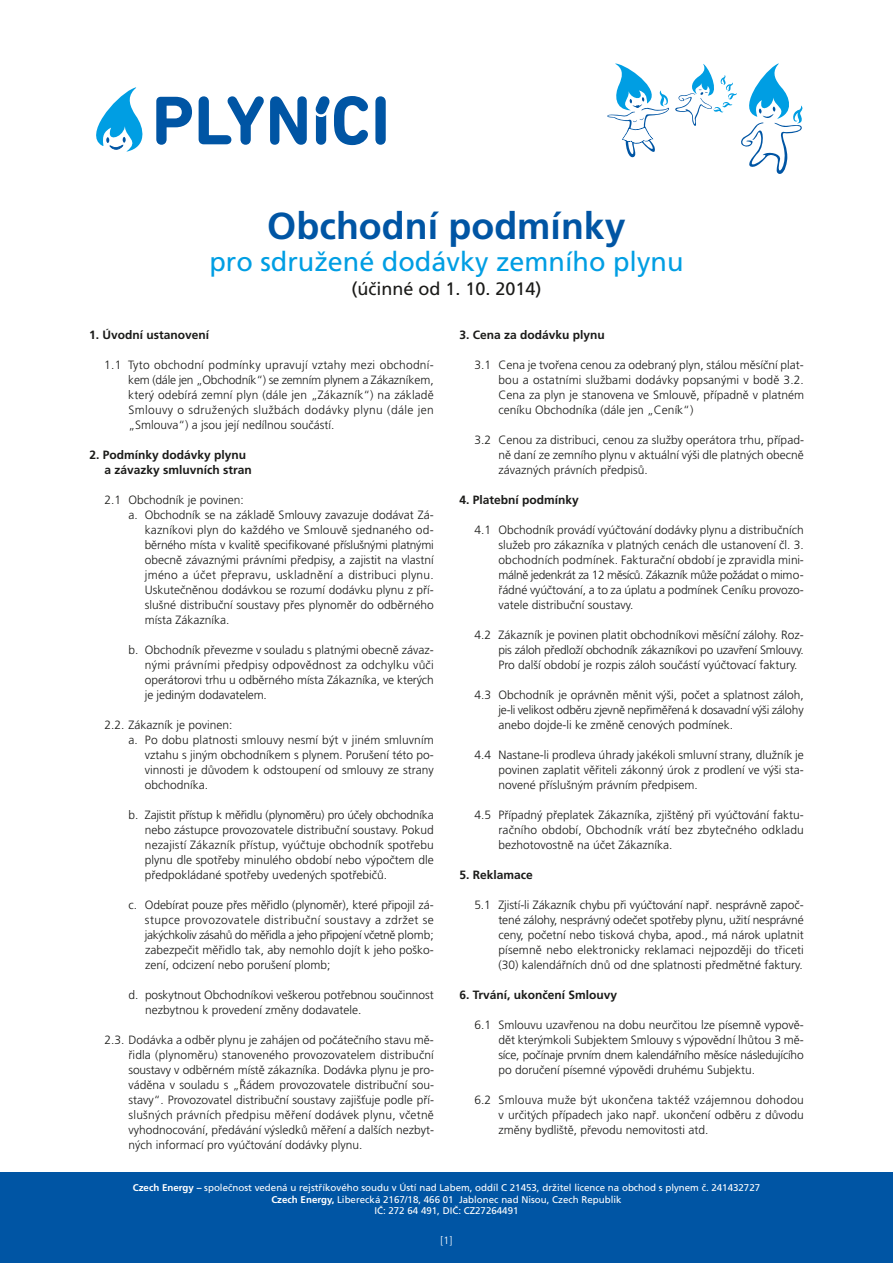
<style>
.page{position:relative;width:893px;height:1263px;background:#fff}
.page>*{position:absolute;margin:0;border:0;box-sizing:border-box;transform-origin:0 0}
.t1{font:700 37.5px "Frutiger CE";color:#0055a4}
.t2{font:27px "Frutiger CE";color:#009ee3}
.t3{font:18px "Frutiger CE";color:#1a1a18}
.t4{font:300 12px/15px "Frutiger CE";color:#1a1a18;text-align:justify}
.t5{font:700 12px/15px "Frutiger CE";color:#1a1a18}
.t6{font:300 12px "Frutiger CE";letter-spacing:-.02em;color:#1a1a18}
.t7{font:300 12px "Frutiger CE";letter-spacing:.02em;color:#1a1a18}
.t8{font:300 10.5px "Frutiger CE";color:#fff}
.t9{font:9.75px/11.7px "Frutiger CE";color:#fff;text-align:center}
.s1{font-weight:700}
</style>
<div class="page">
<svg style="left:675px;top:63px;width:128px;height:111px"></svg>
<svg style="left:607px;top:63px;width:62px;height:95px"></svg>
<div style="left:0;top:1172px;width:893px;height:91px;background:#0055a4"></div>
<svg style="left:156px;top:97px;width:36px;height:48px"></svg>
<svg style="left:199px;top:96px;width:65px;height:49px"></svg>
<svg style="left:270px;top:96px;width:37px;height:49px"></svg>
<div style="left:375px;top:96px;width:11px;height:49px;background:#0055a4;border-radius:5px"></div>
<svg style="left:96px;top:87px;width:47px;height:65px"></svg>
<svg style="left:315px;top:96px;width:53px;height:49px"></svg>
<h1 class="t1" style="left:267px;top:204px;width:360px">Obchodní podmínky</h1>
<h2 class="t2" style="left:209px;top:246px;width:476px">pro sdružené dodávky zemního plynu</h2>
<h3 class="t3" style="left:351px;top:278px;width:192px">(účinné od 1. 10. 2014)</h3>
<p class="t5" style="left:89px;top:327px;width:122px">1. Úvodní ustanovení</p>
<p class="t4" style="left:128px;top:357px;width:307px;text-indent:-24px">1.1 Tyto obchodní podmínky upravují vztahy mezi obchodní&shy;kem (dále jen „Obchodník“) se zemním plynem a Zákazníkem, který odebírá zemní plyn (dále jen „Zákazník“) na základě Smlouvy o sdružených službách dodávky plynu (dále jen „Smlouva“) a jsou její nedílnou součástí.</p>
<p class="t5" style="left:104px;top:447px;width:149px;text-indent:-15px">2. Podmínky dodávky plynu a závazky smluvních stran</p>
<p class="t4" style="left:104px;top:492px;width:141px">2.1 Obchodník je povinen:</p>
<p class="t4" style="left:128px;top:507px;width:307px">a. Obchodník se na základě Smlouvy zavazuje dodávat Zá-</p>
<p class="t4" style="left:145px;top:522px;width:290px">kazníkovi plyn do každého ve Smlouvě sjednaného od-</p>
<p class="t6" style="left:145px;top:538px;width:290px">běrného místa v kvalitě specifikované příslušnými platnými</p>
<p class="t4" style="left:145px;top:552px;width:290px">obecně závaznými právními předpisy, a zajistit na vlastní</p>
<p class="t7" style="left:145px;top:568px;width:290px">jméno a účet přepravu, uskladnění a distribuci plynu.</p>
<p class="t4" style="left:145px;top:582px;width:290px">Uskutečněnou dodávkou se rozumí dodávku plynu z pří-</p>
<p class="t4" style="left:145px;top:597px;width:290px">slušné distribuční soustavy přes plynoměr do odběrného</p>
<p class="t4" style="left:145px;top:612px;width:86px">místa Zákazníka.</p>
<p class="t4" style="left:145px;top:642px;width:290px;text-indent:-16px">b. Obchodník převezme v souladu s platnými obecně závaz&shy;nými právními předpisy odpovědnost za odchylku vůči operátorovi trhu u odběrného místa Zákazníka, ve kterých je jediným dodavatelem.</p>
<p class="t4" style="left:104px;top:717px;width:130px">2.2. Zákazník je povinen:</p>
<p class="t4" style="left:128px;top:732px;width:307px">a. Po dobu platnosti smlouvy nesmí být v jiném smluvním</p>
<p class="t4" style="left:145px;top:747px;width:290px">vztahu s jiným obchodníkem s plynem. Porušení této po-</p>
<p class="t4" style="left:145px;top:762px;width:290px">vinnosti je důvodem k odstoupení od smlouvy ze strany</p>
<p class="t4" style="left:145px;top:777px;width:65px">obchodníka.</p>
<p class="t4" style="left:145px;top:807px;width:290px;text-indent:-16px">b. Zajistit přístup k měřidlu (plynoměru) pro účely obchodníka nebo zástupce provozovatele distribuční soustavy. Pokud nezajistí Zákazník přístup, vyúčtuje obchodník spotřebu plynu dle spotřeby minulého období nebo výpočtem dle předpokládané spotřeby uvedených spotřebičů.</p>
<p class="t4" style="left:145px;top:897px;width:290px;text-indent:-17px">c. Odebírat pouze přes měřidlo (plynoměr), které připojil zá&shy;stupce provozovatele distribuční soustavy a zdržet se jakýchkoliv zásahů do měřidla a jeho připojení včetně plomb; zabezpečit měřidlo tak, aby nemohlo dojít k jeho poško&shy;zení, odcizení nebo porušení plomb;</p>
<p class="t4" style="left:145px;top:987px;width:290px;text-indent:-17px">d. poskytnout Obchodníkovi veškerou potřebnou součinnost nezbytnou k provedení změny dodavatele.</p>
<p class="t4" style="left:129px;top:1032px;width:307px;text-indent:-24px">2.3. Dodávka a odběr plynu je zahájen od počátečního stavu mě&shy;řidla (plynoměru) stanoveného provozovatelem distribuční soustavy v odběrném místě zákazníka. Dodávka plynu je pro&shy;váděna v souladu s „Řádem provozovatele distribuční sou&shy;stavy“. Provozovatel distribuční soustavy zajišťuje podle pří&shy;slušných právních předpisu měření dodávek plynu, včetně vyhodnocování, předávání výsledků měření a dalších nezbyt&shy;ných informací pro vyúčtování dodávky plynu.</p>
<p class="t5" style="left:459px;top:327px;width:147px">3. Cena za dodávku plynu</p>
<p class="t4" style="left:498px;top:357px;width:307px;text-indent:-24px">3.1 Cena je tvořena cenou za odebraný plyn, stálou měsíční plat&shy;bou a ostatními službami dodávky popsanými v bodě 3.2.<br>Cena za plyn je stanovena ve Smlouvě, případně v platném ceníku Obchodníka (dále jen „Ceník“)</p>
<p class="t4" style="left:498px;top:432px;width:307px;text-indent:-24px">3.2 Cenou za distribuci, cenou za služby operátora trhu, případ&shy;ně daní ze zemního plynu v aktuální výši dle platných obecně závazných právních předpisů.</p>
<p class="t5" style="left:459px;top:492px;width:121px">4. Platební podmínky</p>
<p class="t4" style="left:498px;top:522px;width:307px;text-indent:-24px">4.1 Obchodník provádí vyúčtování dodávky plynu a distribučních služeb pro zákazníka v platných cenách dle ustanovení čl. 3. obchodních podmínek. Fakturační období je zpravidla mini&shy;málně jedenkrát za 12 měsíců. Zákazník může požádat o mimo&shy;řádné vyúčtování, a to za úplatu a podmínek Ceníku provozo&shy;vatele distribuční soustavy.</p>
<p class="t4" style="left:498px;top:627px;width:307px;text-indent:-24px">4.2 Zákazník je povinen platit obchodníkovi měsíční zálohy. Roz&shy;pis záloh předloží obchodník zákazníkovi po uzavření Smlouvy.<br>Pro další období je rozpis záloh součástí vyúčtovací faktury.</p>
<p class="t4" style="left:498px;top:687px;width:307px;text-indent:-24px">4.3 Obchodník je oprávněn měnit výši, počet a splatnost záloh, je-li velikost odběru zjevně nepřiměřená k dosavadní výši zálohy anebo dojde-li ke změně cenových podmínek.</p>
<p class="t4" style="left:498px;top:747px;width:307px;text-indent:-24px">4.4 Nastane-li prodleva úhrady jakékoli smluvní strany, dlužník je povinen zaplatit věřiteli zákonný úrok z prodlení ve výši sta&shy;novené příslušným právním předpisem.</p>
<p class="t4" style="left:498px;top:807px;width:307px;text-indent:-24px">4.5 Případný přeplatek Zákazníka, zjištěný při vyúčtování faktu&shy;račního období, Obchodník vrátí bez zbytečného odkladu bezhotovostně na účet Zákazníka.</p>
<p class="t5" style="left:459px;top:867px;width:75px">5. Reklamace</p>
<p class="t4" style="left:498px;top:897px;width:307px;text-indent:-24px">5.1 Zjistí-li Zákazník chybu při vyúčtování např. nesprávně započ&shy;tené zálohy, nesprávný odečet spotřeby plynu, užití nesprávné ceny, početní nebo tisková chyba, apod., má nárok uplatnit písemně nebo elektronicky reklamaci nejpozději do třiceti (30) kalendářních dnů od dne splatnosti předmětné faktury.</p>
<p class="t5" style="left:459px;top:987px;width:159px">6. Trvání, ukončení Smlouvy</p>
<p class="t4" style="left:498px;top:1017px;width:307px;text-indent:-24px">6.1 Smlouvu uzavřenou na dobu neurčitou lze písemně vypově&shy;dět kterýmkoli Subjektem Smlouvy s výpovědní lhůtou 3 mě&shy;síce, počínaje prvním dnem kalendářního měsíce následujícího po doručení písemné výpovědi druhému Subjektu.</p>
<p class="t4" style="left:498px;top:1092px;width:307px;text-indent:-24px">6.2 Smlouva muže být ukončena taktéž vzájemnou dohodou v určitých případech jako např. ukončení odběru z důvodu změny bydliště, převodu nemovitosti atd.</p>
<p class="t9" style="left:133px;top:1182px;width:629px"><span class="s1">Czech Energy –</span> společnost vedená u rejstříkového soudu v Ústí nad Labem, oddíl C 21453, držitel licence na obchod s plynem č. 241432727<br><span class="s1">Czech Energy,</span> Liberecká 2167/18, 466 01 Jablonec nad Nisou, Czech Republik<br>IČ: 272 64 491, DIČ: CZ27264491</p>
<p class="t8" style="left:441px;top:1234px;width:13px">[1]</p>
</div>
